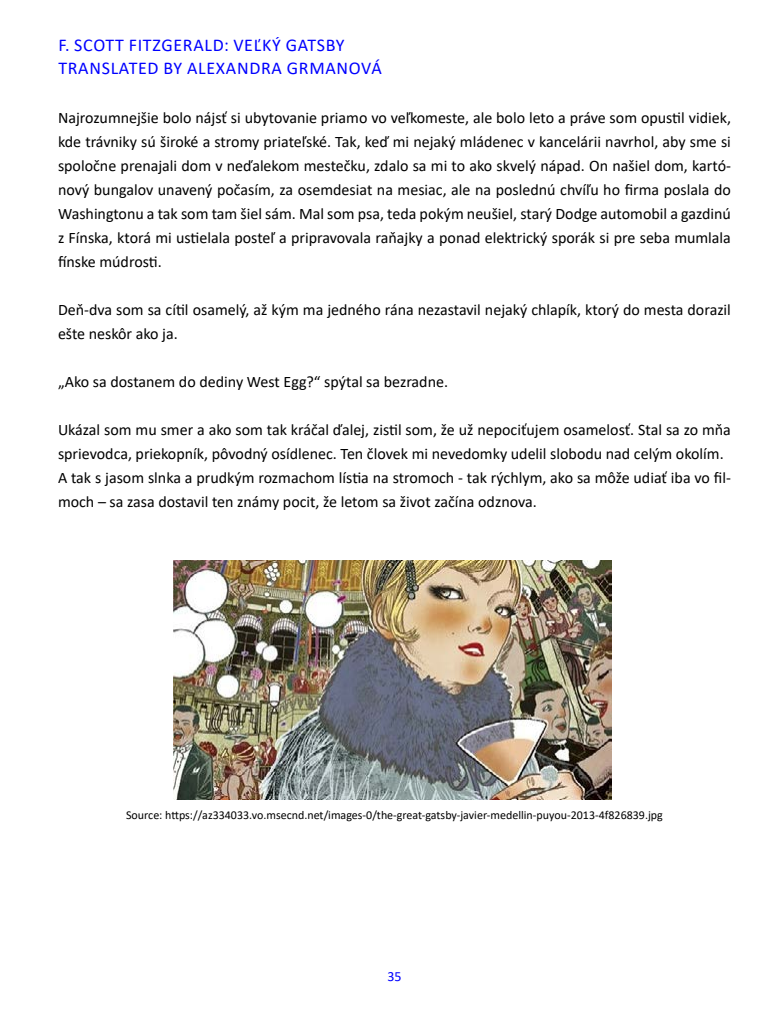
<style>
.page{position:relative;width:768px;height:1024px;background:#fff}
.page>*{position:absolute;margin:0;border:0;box-sizing:border-box;transform-origin:0 0}
.t1{font:18px/24px "Calibri";letter-spacing:.04em;color:#00f}
.t2{font:16px/24px "Calibri";color:#000}
.t3{font:14px "Calibri";color:#00f}
.t4{font:12px "Calibri";color:#000}
</style>
<div class="page">
<img style="left:173px;top:560px;width:438px;height:240px">
<p class="t1" style="left:58px;top:32px;width:325px">F. SCOTT FITZGERALD: VEĽKÝ GATSBY<br>TRANSLATED BY ALEXANDRA GRMANOVÁ</p>
<p class="t2" style="left:58px;top:105px;width:675px;text-align:justify">Najrozumnejšie bolo nájsť si ubytovanie priamo vo veľkomeste, ale bolo leto a práve som opustil vidiek, kde trávniky sú široké a stromy priateľské. Tak, keď mi nejaký mládenec v kancelárii navrhol, aby sme si spoločne prenajali dom v neďalekom mestečku, zdalo sa mi to ako skvelý nápad. On našiel dom, kartó&shy;nový bungalov unavený počasím, za osemdesiat na mesiac, ale na poslednú chvíľu ho firma poslala do Washingtonu a tak som tam šiel sám. Mal som psa, teda pokým neušiel, starý Dodge automobil a gazdinú z Fínska, ktorá mi ustielala posteľ a pripravovala raňajky a ponad elektrický sporák si pre seba mumlala fínske múdrosti.</p>
<p class="t2" style="left:58px;top:297px;width:674px">Deň-dva som sa cítil osamelý, až kým ma jedného rána nezastavil nejaký chlapík, ktorý do mesta dorazil ešte neskôr ako ja.</p>
<p class="t2" style="left:58px;top:369px;width:392px">„Ako sa dostanem do dediny West Egg?“ spýtal sa bezradne.</p>
<p class="t2" style="left:58px;top:417px;width:674px">Ukázal som mu smer a ako som tak kráčal ďalej, zistil som, že už nepociťujem osamelosť. Stal sa zo mňa sprievodca, priekopník, pôvodný osídlenec. Ten človek mi nevedomky udelil slobodu nad celým okolím.<br>A tak s jasom slnka a prudkým rozmachom lístia na stromoch - tak rýchlym, ako sa môže udiať iba vo fil&shy;moch – sa zasa dostavil ten známy pocit, že letom sa život začína odznova.</p>
<p class="t4" style="left:126px;top:806px;width:538px">Source: https://az334033.vo.msecnd.net/images-0/the-great-gatsby-javier-medellin-puyou-2013-4f826839.jpg</p>
<p class="t3" style="left:387px;top:966px;width:16px">35</p>
</div>
